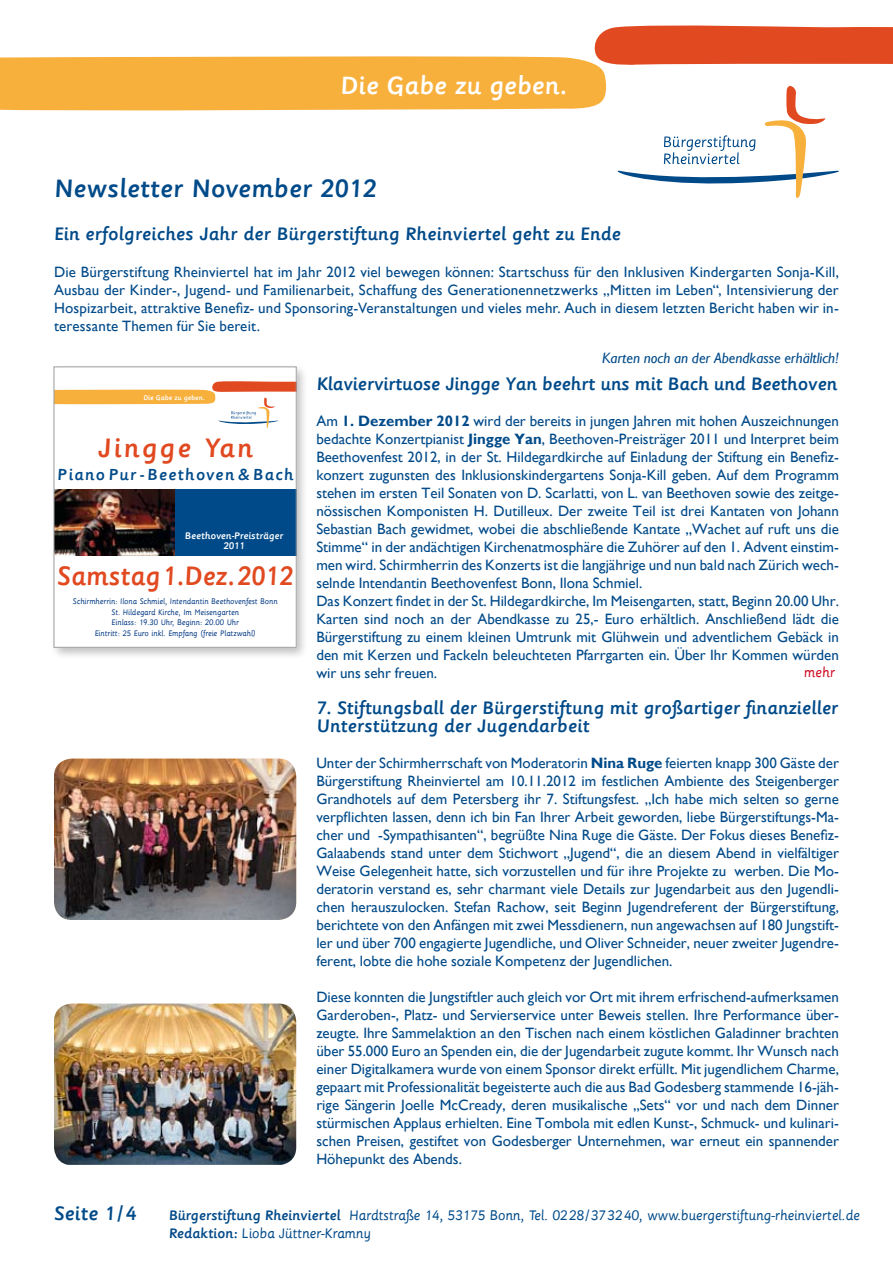
<style>
.page{position:relative;width:893px;height:1263px;background:#fff}
.page>*{position:absolute;margin:0;border:0;box-sizing:border-box;transform-origin:0 0}
.t1{font:500 28.8px "Sassoon Primary Com";color:#e14920;scale:.95 1}
.t2{font:500 28.8px "Sassoon Primary Com";letter-spacing:.07em;color:#e14920}
.t3{font:500 27.15px "Sassoon Primary Com";letter-spacing:.005em;color:#004a89}
.t4{font:500 27px "Sassoon Primary Com";color:#fff}
.t5{font:500 21px "Sassoon Primary Com";letter-spacing:.005em;color:#004a89}
.t6{font:500 19.5px/18px "Sassoon Primary Com";letter-spacing:-.005em;color:#004a89}
.t7{font:500 17.25px "Sassoon Primary Com";letter-spacing:.065em;color:#004a89}
.t8{font:15px/18px "Gill Sans";color:#004a89;text-align:justify}
.t9{font:italic 15px "Gill Sans";color:#004a89}
.t10{font:15px "Sassoon Primary Com";color:#cd071e}
.t11{font:14.85px/17.9px "Sassoon Primary Com";letter-spacing:-.01em;color:#004a89}
.t12{font:500 10.35px/10.4px "Sassoon Primary Com";color:#fff;text-align:center}
.t13{font:8.7px/11.6px "Sassoon Primary Com";color:#003882;text-align:center;scale:.95 1}
.t14{font:500 7.35px "Sassoon Primary Com";color:#fff}
.s1{font-weight:700}
.s2{font-weight:500}
</style>
<div class="page">
<svg style="left:0;top:25px;width:893px;height:173px"></svg>
<div style="left:50px;top:363px;width:266px;height:303px;background:#000;opacity:.25"></div>
<div style="left:54px;top:367px;width:242px;height:280px;background:#fff"></div>
<img style="left:56px;top:489px;width:119px;height:66px">
<svg style="left:56px;top:381px;width:238px;height:47px"></svg>
<div style="left:175px;top:489px;width:122px;height:66px;background:#004a89"></div>
<img style="left:54px;top:759px;width:242px;height:161px">
<img style="left:54px;top:1003px;width:242px;height:162px">
<h3 class="t4" style="left:340px;top:70px;width:228px">Die Gabe zu geben.</h3>
<h2 class="t3" style="left:54px;top:173px;width:324px">Newsletter November 2012</h2>
<h3 class="t6" style="left:54px;top:225px;width:568px">Ein erfolgreiches Jahr der Bürgerstiftung Rheinviertel geht zu Ende</h3>
<p class="t8" style="left:54px;top:263px;width:786px">Die Bürgerstiftung Rheinviertel hat im Jahr 2012 viel bewegen können: Startschuss für den Inklusiven Kindergarten Sonja-Kill, Ausbau der Kinder-, Jugend- und Familienarbeit, Schaffung des Generationennetzwerks „Mitten im Leben“, Intensivierung der Hospizarbeit, attraktive Benefiz- und Sponsoring-Veranstaltungen und vieles mehr. Auch in diesem letzten Bericht haben wir in&shy;teressante Themen für Sie bereit.</p>
<p class="t14" style="left:143px;top:393px;width:63px">Die Gabe zu geben.</p>
<h1 class="t2" style="left:98px;top:432px;width:156px">Jingge Yan</h1>
<p class="t7" style="left:57px;top:465px;width:238px">Piano Pur - Beethoven &amp; Bach</p>
<p class="t12" style="left:185px;top:530px;width:100px">Beethoven-Preisträger<br>2011</p>
<h1 class="t1" style="left:57px;top:560px;width:250px">Samstag 1.Dez. 2012</h1>
<p class="t13" style="left:73px;top:595px;width:217px">Schirmherrin: Ilona Schmiel, Intendantin Beethovenfest Bonn<br>St. Hildegard Kirche, Im Meisengarten</p>
<p class="t13" style="left:95px;top:617px;width:171px;line-height:10.4px">Einlass: 19.30 Uhr, Beginn: 20.00 Uhr<br>Eintritt: 25 Euro inkl. Empfang (freie Platzwahl)</p>
<p class="t9" style="left:602px;top:349px;width:238px">Karten noch an der Abendkasse erhältlich!</p>
<h3 class="t6" style="left:316px;top:374px;width:522px">Klaviervirtuose Jingge Yan beehrt uns mit Bach und Beethoven</h3>
<p class="t8" style="left:316px;top:412px;width:524px;text-align:left">Am <span class="s1">1. Dezember 2012</span> wird der bereits in jungen Jahren mit hohen Auszeichnungen bedachte Konzertpianist <span class="s1">Jingge Yan</span>, Beethoven-Preisträger 2011 und Interpret beim Beethovenfest 2012, in der St. Hildegardkirche auf Einladung der Stiftung ein Benefiz&shy;konzert zugunsten des Inklusionskindergartens Sonja-Kill geben. Auf dem Programm stehen im ersten Teil Sonaten von D. Scarlatti, von L. van Beethoven sowie des zeitge&shy;nössischen Komponisten H. Dutilleux. Der zweite Teil ist drei Kantaten von Johann Sebastian Bach gewidmet, wobei die abschließende Kantate „Wachet auf ruft uns die Stimme“ in der andächtigen Kirchenatmosphäre die Zuhörer auf den 1. Advent einstim&shy;men wird. Schirmherrin des Konzerts ist die langjährige und nun bald nach Zürich wech&shy;selnde Intendantin Beethovenfest Bonn, Ilona Schmiel.<br>Das Konzert findet in der St. Hildegardkirche, Im Meisengarten, statt, Beginn 20.00 Uhr.<br>Karten sind noch an der Abendkasse zu 25,- Euro erhältlich. Anschließend lädt die Bürgerstiftung zu einem kleinen Umtrunk mit Glühwein und adventlichem Gebäck in den mit Kerzen und Fackeln beleuchteten Pfarrgarten ein. Über Ihr Kommen würden wir uns sehr freuen.</p>
<h3 class="t6" style="left:316px;top:698px;width:523px">7. Stiftungsball der Bürgerstiftung mit großartiger finanzieller<br>Unterstützung der Jugendarbeit</h3>
<p class="t8" style="left:316px;top:754px;width:524px">Unter der Schirmherrschaft von Moderatorin <span class="s1">Nina Ruge</span> feierten knapp 300 Gäste der Bürgerstiftung Rheinviertel am 10.11.2012 im festlichen Ambiente des Steigenberger Grandhotels auf dem Petersberg ihr 7. Stiftungsfest. „Ich habe mich selten so gerne verpflichten lassen, denn ich bin Fan Ihrer Arbeit geworden, liebe Bürgerstiftungs-Ma&shy;cher und -Sympathisanten“, begrüßte Nina Ruge die Gäste. Der Fokus dieses Benefiz-Galaabends stand unter dem Stichwort „Jugend“, die an diesem Abend in vielfältiger Weise Gelegenheit hatte, sich vorzustellen und für ihre Projekte zu werben. Die Mo&shy;deratorin verstand es, sehr charmant viele Details zur Jugendarbeit aus den Jugendli&shy;chen herauszulocken. Stefan Rachow, seit Beginn Jugendreferent der Bürgerstiftung, berichtete von den Anfängen mit zwei Messdienern, nun angewachsen auf 180 Jungstift&shy;ler und über 700 engagierte Jugendliche, und Oliver Schneider, neuer zweiter Jugendre&shy;ferent, lobte die hohe soziale Kompetenz der Jugendlichen.</p>
<p class="t8" style="left:316px;top:988px;width:524px">Diese konnten die Jungstiftler auch gleich vor Ort mit ihrem erfrischend-aufmerksamen Garderoben-, Platz- und Servierservice unter Beweis stellen. Ihre Performance über&shy;zeugte. Ihre Sammelaktion an den Tischen nach einem köstlichen Galadinner brachten über 55.000 Euro an Spenden ein, die der Jugendarbeit zugute kommt. Ihr Wunsch nach einer Digitalkamera wurde von einem Sponsor direkt erfüllt. Mit jugendlichem Charme, gepaart mit Professionalität begeisterte auch die aus Bad Godesberg stammende 16-jäh&shy;rige Sängerin Joelle McCready, deren musikalische „Sets“ vor und nach dem Dinner stürmischen Applaus erhielten. Eine Tombola mit edlen Kunst-, Schmuck- und kulinari&shy;schen Preisen, gestiftet von Godesberger Unternehmen, war erneut ein spannender Höhepunkt des Abends.</p>
<p class="t10" style="left:804px;top:663px;width:33px">mehr</p>
<h3 class="t5" style="left:54px;top:1201px;width:84px">Seite 1/4</h3>
<p class="t11" style="left:169px;top:1206px;width:693px"><span class="s2">Bürgerstiftung Rheinviertel</span> Hardtstraße 14, 53175 Bonn, Tel. 0228/373240, www.buergerstiftung-rheinviertel.de<br><span class="s2">Redaktion:</span> Lioba Jüttner-Kramny</p>
</div>
